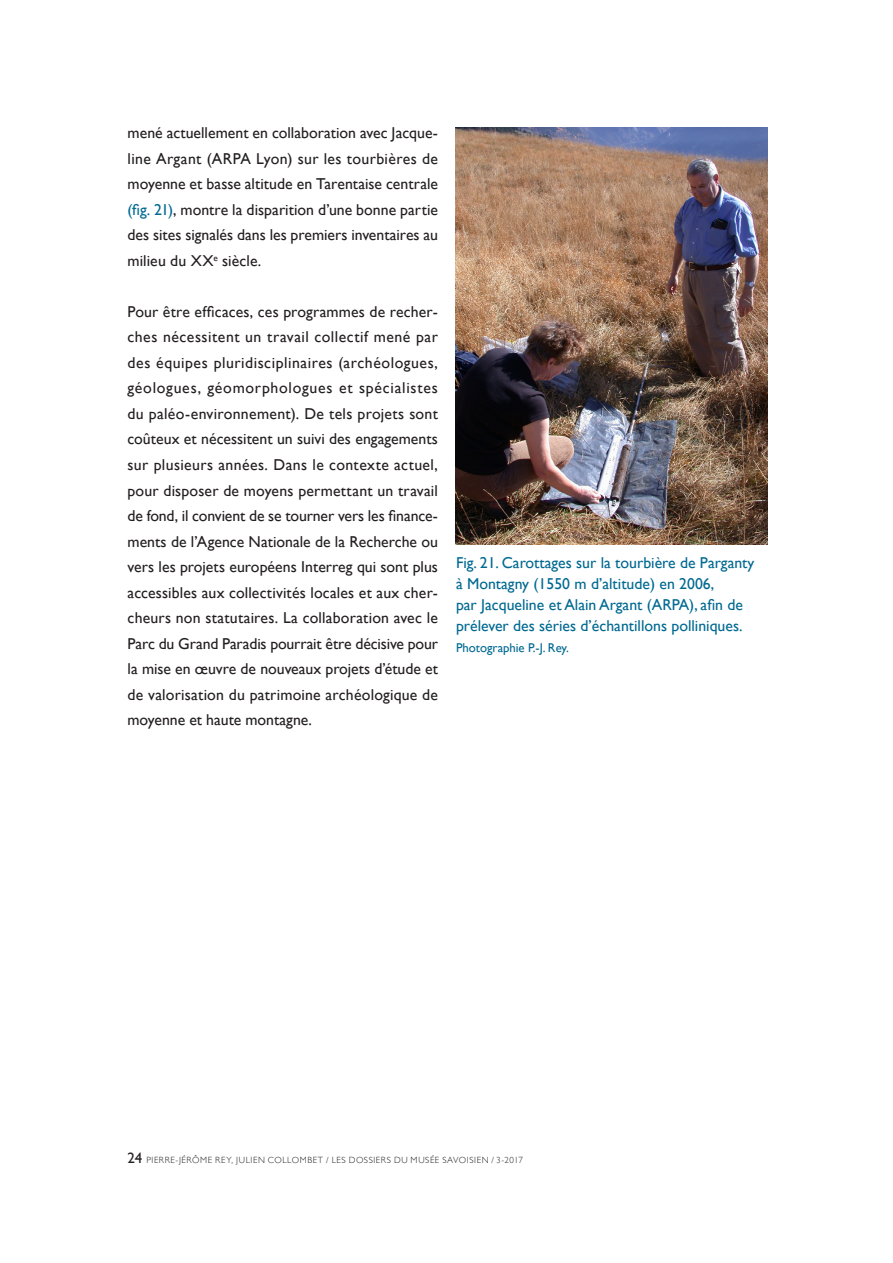
<style>
.page{position:relative;width:893px;height:1263px;background:#fff}
.page>*{position:absolute;margin:0;border:0;box-sizing:border-box;transform-origin:0 0}
.t1{font:15.75px/25.5px "Gill Sans";letter-spacing:.005em;color:#231f20;text-align:justify}
.Légende{font:15.75px/21px "Gill Sans";color:#006991}
.Légende-2{font:12.75px "Gill Sans";color:#006991}
.t2{font:300 9px "Gill Sans";letter-spacing:.065em;color:#231f20}
.s1{color:#006991}
.s2{font-weight:400;font-size:15px}
</style>
<div class="page">
<img style="left:455px;top:128px;width:312px;height:416px">
<p class="t1" style="left:128px;top:120px;width:312px">mené actuellement en collaboration avec Jacque&shy;line Argant (ARPA Lyon) sur les tourbières de moyenne et basse altitude en Tarentaise centrale <span class="s1">(fig. 21)</span>, montre la disparition d’une bonne partie des sites signalés dans les premiers inventaires au milieu du XX<sup>e</sup> siècle.</p>
<p class="t1" style="left:128px;top:299px;width:312px">Pour être efficaces, ces programmes de recher&shy;ches nécessitent un travail collectif mené par des équipes pluridisciplinaires (archéologues, géologues, géomorphologues et spécialistes du paléo-environnement). De tels projets sont coûteux et nécessitent un suivi des engagements sur plusieurs années. Dans le contexte actuel, pour disposer de moyens permettant un travail de fond, il convient de se tourner vers les finance&shy;ments de l’Agence Nationale de la Recherche ou vers les projets européens Interreg qui sont plus accessibles aux collectivités locales et aux cher&shy;cheurs non statutaires. La collaboration avec le Parc du Grand Paradis pourrait être décisive pour la mise en œuvre de nouveaux projets d’étude et de valorisation du patrimoine archéologique de moyenne et haute montagne.</p>
<p class="Légende" style="left:456px;top:552px;width:300px">Fig. 21. Carottages sur la tourbière de Parganty à Montagny (1550 m d’altitude) en 2006,<br>par Jacqueline et Alain Argant (ARPA), afin de prélever des séries d’échantillons polliniques.</p>
<p class="Légende-2" style="left:456px;top:640px;width:114px">Photographie P.-J. Rey.</p>
<p class="t2" style="left:128px;top:1153px;width:397px"><span class="s2">24</span> PIERRE-JÉRÔME REY, JULIEN COLLOMBET / LES DOSSIERS DU MUSÉE SAVOISIEN / 3-2017</p>
</div>
